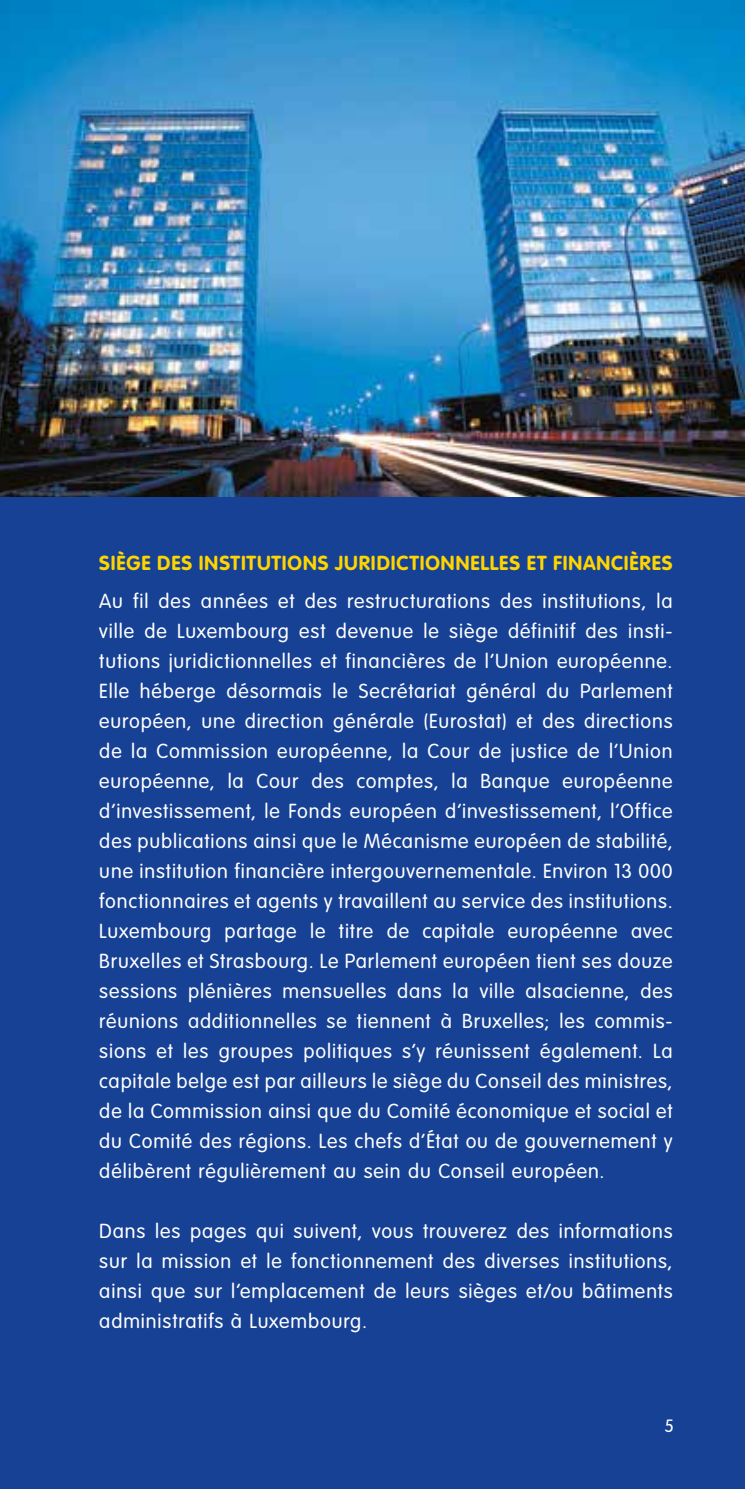
<style>
.page{position:relative;width:745px;height:1489px;background:#fff}
.page>*{position:absolute;margin:0;border:0;box-sizing:border-box;transform-origin:0 0}
.t1{font:300 20px/30px "VAG Rounded Std";letter-spacing:.045em;color:#fff;text-align:justify}
.t2{font:700 20px "VAG Rounded Std";letter-spacing:.04em;color:#ffd500}
.t3{font:300 17.5px "VAG Rounded Std";color:#fff}
</style>
<div class="page">
<div style="left:0;top:0;width:744px;height:1488px;background:#164194"></div>
<img style="left:0;top:0;width:744px;height:496px">
<p class="t2" style="left:99px;top:551px;width:574px">SIÈGE DES INSTITUTIONS JURIDICTIONNELLES ET FINANCIÈRES</p>
<p class="t1" style="left:99px;top:586px;width:574px">Au fil des années et des restructurations des institutions, la ville de Luxembourg est devenue le siège définitif des insti&shy;tutions juridictionnelles et financières de l’Union européenne.<br>Elle héberge désormais le Secrétariat général du Parlement européen, une direction générale (Eurostat) et des directions de la Commission européenne, la Cour de justice de l’Union européenne, la Cour des comptes, la Banque européenne d’investissement, le Fonds européen d’investissement, l’Office des publications ainsi que le Mécanisme européen de stabilité, une institution financière intergouvernementale. Environ 13 000 fonctionnaires et agents y travaillent au service des institutions.<br>Luxembourg partage le titre de capitale européenne avec Bruxelles et Strasbourg. Le Parlement européen tient ses douze sessions plénières mensuelles dans la ville alsacienne, des réunions additionnelles se tiennent à Bruxelles; les commis&shy;sions et les groupes politiques s’y réunissent également. La capitale belge est par ailleurs le siège du Conseil des ministres, de la Commission ainsi que du Comité économique et social et du Comité des régions. Les chefs d’État ou de gouvernement y délibèrent régulièrement au sein du Conseil européen.</p>
<p class="t1" style="left:99px;top:1216px;width:574px">Dans les pages qui suivent, vous trouverez des informations sur la mission et le fonctionnement des diverses institutions, ainsi que sur l’emplacement de leurs sièges et/ou bâtiments administratifs à Luxembourg.</p>
<p class="t3" style="left:664px;top:1415px;width:11px">5</p>
</div>
